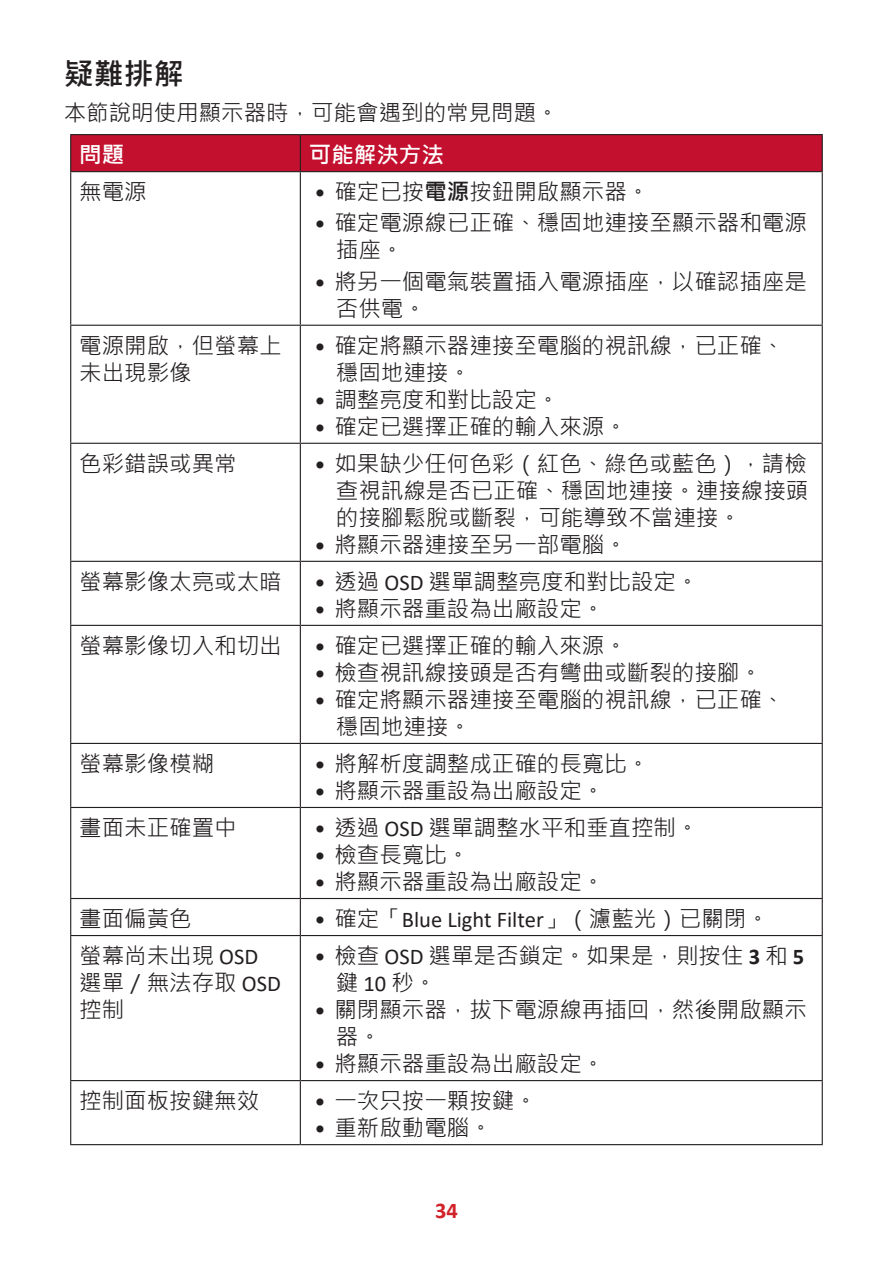
<style>
.page{position:relative;width:893px;height:1263px;background:#fff}
.page>*{position:absolute;margin:0;border:0;box-sizing:border-box;transform-origin:0 0}
.Heading_2{font:700 30px "Microsoft Jheng Hei";color:#231f20}
.Body{font:22.5px/27px "Microsoft Jheng Hei";color:#231f20}
.t1{font:22.5px "Calibri";color:#231f20}
.Body-2{font:700 22.5px "Microsoft Jheng Hei";color:#fff}
.t2{font:700 22.5px "Calibri";color:#d1232a}
.s1{font-family:"Calibri"}
.s2{font-weight:700}
.s3{font-family:"Microsoft Jheng Hei"}
.s4{font-family:"Calibri";font-weight:700}
</style>
<div class="page">
<div style="left:71px;top:135px;width:751px;height:36px;background:#c3102f"></div>
<hr style="left:70px;top:172px;width:1px;height:153px;background:#231f20">
<hr style="left:300px;top:172px;width:1px;height:153px;background:#231f20">
<hr style="left:822px;top:172px;width:1px;height:153px;background:#231f20">
<hr style="left:70px;top:325px;width:230px;height:1px;background:#231f20">
<hr style="left:70px;top:326px;width:1px;height:117px;background:#231f20">
<hr style="left:300px;top:325px;width:523px;height:1px;background:#231f20">
<hr style="left:300px;top:326px;width:1px;height:117px;background:#231f20">
<hr style="left:822px;top:326px;width:1px;height:117px;background:#231f20">
<hr style="left:70px;top:443px;width:230px;height:1px;background:#231f20">
<hr style="left:70px;top:444px;width:1px;height:117px;background:#231f20">
<hr style="left:300px;top:443px;width:523px;height:1px;background:#231f20">
<hr style="left:300px;top:444px;width:1px;height:117px;background:#231f20">
<hr style="left:822px;top:444px;width:1px;height:117px;background:#231f20">
<hr style="left:70px;top:561px;width:230px;height:1px;background:#231f20">
<hr style="left:70px;top:562px;width:1px;height:63px;background:#231f20">
<hr style="left:300px;top:561px;width:523px;height:1px;background:#231f20">
<hr style="left:300px;top:562px;width:1px;height:63px;background:#231f20">
<hr style="left:822px;top:562px;width:1px;height:63px;background:#231f20">
<hr style="left:70px;top:625px;width:230px;height:1px;background:#231f20">
<hr style="left:70px;top:626px;width:1px;height:117px;background:#231f20">
<hr style="left:300px;top:625px;width:523px;height:1px;background:#231f20">
<hr style="left:300px;top:626px;width:1px;height:117px;background:#231f20">
<hr style="left:822px;top:626px;width:1px;height:117px;background:#231f20">
<hr style="left:70px;top:743px;width:230px;height:1px;background:#231f20">
<hr style="left:70px;top:744px;width:1px;height:63px;background:#231f20">
<hr style="left:300px;top:743px;width:523px;height:1px;background:#231f20">
<hr style="left:300px;top:744px;width:1px;height:63px;background:#231f20">
<hr style="left:822px;top:744px;width:1px;height:63px;background:#231f20">
<hr style="left:70px;top:807px;width:230px;height:1px;background:#231f20">
<hr style="left:70px;top:808px;width:1px;height:90px;background:#231f20">
<hr style="left:300px;top:807px;width:523px;height:1px;background:#231f20">
<hr style="left:300px;top:808px;width:1px;height:90px;background:#231f20">
<hr style="left:822px;top:808px;width:1px;height:90px;background:#231f20">
<hr style="left:70px;top:898px;width:230px;height:1px;background:#231f20">
<hr style="left:70px;top:899px;width:1px;height:36px;background:#231f20">
<hr style="left:300px;top:898px;width:523px;height:1px;background:#231f20">
<hr style="left:300px;top:899px;width:1px;height:36px;background:#231f20">
<hr style="left:822px;top:899px;width:1px;height:36px;background:#231f20">
<hr style="left:70px;top:134px;width:230px;height:1px;background:#231f20">
<hr style="left:70px;top:135px;width:1px;height:36px;background:#231f20">
<hr style="left:300px;top:134px;width:523px;height:1px;background:#231f20">
<hr style="left:300px;top:135px;width:1px;height:36px;background:#231f20">
<hr style="left:822px;top:135px;width:1px;height:36px;background:#231f20">
<hr style="left:70px;top:171px;width:230px;height:1px;background:#231f20">
<hr style="left:300px;top:171px;width:523px;height:1px;background:#231f20">
<hr style="left:70px;top:935px;width:230px;height:1px;background:#231f20">
<hr style="left:70px;top:936px;width:1px;height:144px;background:#231f20">
<hr style="left:300px;top:935px;width:523px;height:1px;background:#231f20">
<hr style="left:300px;top:936px;width:1px;height:144px;background:#231f20">
<hr style="left:822px;top:936px;width:1px;height:144px;background:#231f20">
<hr style="left:70px;top:1080px;width:230px;height:1px;background:#231f20">
<hr style="left:70px;top:1081px;width:1px;height:63px;background:#231f20">
<hr style="left:300px;top:1080px;width:523px;height:1px;background:#231f20">
<hr style="left:300px;top:1081px;width:1px;height:63px;background:#231f20">
<hr style="left:822px;top:1081px;width:1px;height:63px;background:#231f20">
<hr style="left:70px;top:1144px;width:230px;height:1px;background:#231f20">
<hr style="left:300px;top:1144px;width:523px;height:1px;background:#231f20">
<p class="Heading_2" style="left:64px;top:55px;width:121px">疑難排解</p>
<p class="Body" style="left:64px;top:100px;width:497px">本節說明使用顯示器時，可能會遇到的常見問題。</p>
<p class="Body-2" style="left:79px;top:141px;width:47px">問題</p>
<p class="Body-2" style="left:309px;top:141px;width:136px">可能解決方法</p>
<p class="Body" style="left:79px;top:178px;width:69px">無電源</p>
<p class="Body" style="left:315px;top:178px;width:336px"><span class="s1">•</span> 確定已按<span class="s2">電源</span>按鈕開啟顯示器。</p>
<p class="Body" style="left:336px;top:210px;width:473px;text-indent:-21px"><span class="s1">•</span> 確定電源線已正確、穩固地連接至顯示器和電源插座。</p>
<p class="Body" style="left:336px;top:268px;width:473px;text-indent:-21px"><span class="s1">•</span> 將另一個電氣裝置插入電源插座，以確認插座是否供電。</p>
<p class="Body" style="left:79px;top:332px;width:204px">電源開啟，但螢幕上未出現影像</p>
<p class="Body" style="left:336px;top:332px;width:450px;text-indent:-21px"><span class="s1">•</span> 確定將顯示器連接至電腦的視訊線，已正確、穩固地連接。</p>
<p class="Body" style="left:315px;top:386px;width:246px"><span class="s1">•</span> 調整亮度和對比設定。</p>
<p class="Body" style="left:315px;top:413px;width:314px"><span class="s1">•</span> 確定已選擇正確的輸入來源。</p>
<p class="Body" style="left:79px;top:450px;width:159px">色彩錯誤或異常</p>
<p class="Body" style="left:336px;top:450px;width:474px;text-align:justify;text-indent:-21px"><span class="s1">•</span> 如果缺少任何色彩（紅色、綠色或藍色），請檢查視訊線是否已正確、穩固地連接。連接線接頭的接腳鬆脫或斷裂，可能導致不當連接。</p>
<p class="Body" style="left:315px;top:531px;width:314px"><span class="s1">•</span> 將顯示器連接至另一部電腦。</p>
<p class="Body" style="left:79px;top:568px;width:204px">螢幕影像太亮或太暗</p>
<p class="Body" style="left:315px;top:568px;width:386px"><span class="s1">•</span> 透過 <span class="s1">OSD</span> 選單調整亮度和對比設定。</p>
<p class="Body" style="left:315px;top:595px;width:291px"><span class="s1">•</span> 將顯示器重設為出廠設定。</p>
<p class="Body" style="left:79px;top:632px;width:204px">螢幕影像切入和切出</p>
<p class="Body" style="left:315px;top:632px;width:314px"><span class="s1">•</span> 確定已選擇正確的輸入來源。</p>
<p class="Body" style="left:315px;top:659px;width:449px"><span class="s1">•</span> 檢查視訊線接頭是否有彎曲或斷裂的接腳。</p>
<p class="Body" style="left:336px;top:686px;width:450px;text-indent:-21px"><span class="s1">•</span> 確定將顯示器連接至電腦的視訊線，已正確、穩固地連接。</p>
<p class="Body" style="left:79px;top:750px;width:137px">螢幕影像模糊</p>
<p class="Body" style="left:315px;top:750px;width:336px"><span class="s1">•</span> 將解析度調整成正確的長寬比。</p>
<p class="Body" style="left:315px;top:777px;width:291px"><span class="s1">•</span> 將顯示器重設為出廠設定。</p>
<p class="Body" style="left:79px;top:814px;width:159px">畫面未正確置中</p>
<p class="Body" style="left:315px;top:814px;width:386px"><span class="s1">•</span> 透過 <span class="s1">OSD</span> 選單調整水平和垂直控制。</p>
<p class="Body" style="left:315px;top:841px;width:156px"><span class="s1">•</span> 檢查長寬比。</p>
<p class="Body" style="left:315px;top:868px;width:291px"><span class="s1">•</span> 將顯示器重設為出廠設定。</p>
<p class="Body" style="left:79px;top:905px;width:114px">畫面偏黃色</p>
<p class="t1" style="left:315px;top:904px;width:456px">• <span class="s3">確定「</span>Blue Light Filter<span class="s3">」（濾藍光）已關閉。</span></p>
<p class="Body" style="left:79px;top:942px;width:203px">螢幕尚未出現 <span class="s1">OSD</span>選單／無法存取 <span class="s1">OSD</span>控制</p>
<p class="Body" style="left:336px;top:942px;width:470px;text-indent:-21px"><span class="s1">•</span> 檢查 <span class="s1">OSD</span> 選單是否鎖定。如果是，則按住 <span class="s4">3</span> 和 <span class="s4">5</span>鍵 <span class="s1">10</span> 秒。</p>
<p class="Body" style="left:336px;top:996px;width:473px;text-indent:-21px"><span class="s1">•</span> 關閉顯示器，拔下電源線再插回，然後開啟顯示器。</p>
<p class="Body" style="left:315px;top:1050px;width:291px"><span class="s1">•</span> 將顯示器重設為出廠設定。</p>
<p class="Body" style="left:79px;top:1087px;width:182px">控制面板按鍵無效</p>
<p class="Body" style="left:315px;top:1087px;width:224px"><span class="s1">•</span> 一次只按一顆按鍵。</p>
<p class="Body" style="left:315px;top:1114px;width:179px"><span class="s1">•</span> 重新啟動電腦。</p>
<p class="t2" style="left:435px;top:1194px;width:24px">34</p>
</div>
